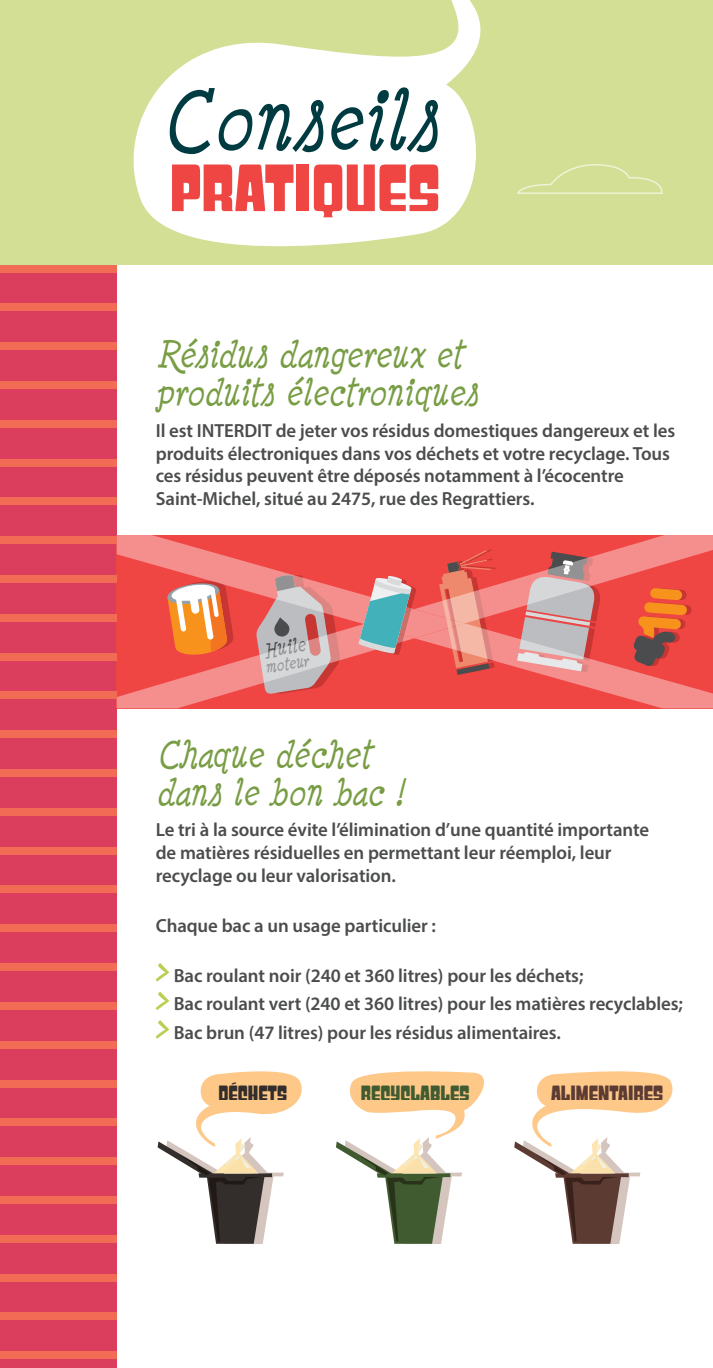
<style>
.page{position:relative;width:713px;height:1368px;background:#fff}
.page>*{position:absolute;margin:0;border:0;box-sizing:border-box;transform-origin:0 0}
.t1{font:italic 89.4px "Minya Nouvelle";color:#003b42}
.t2{font:58px "Gyparody Hv";color:#ef4644}
.t3{font:italic 40px/38px "Minya Nouvelle";letter-spacing:-.005em;color:#789d44}
.t4{font:italic 21.4px "Minya Nouvelle";color:#4b4c4d}
.t5{font:600 19px/22.8px "Myriad Pro";letter-spacing:-.005em;color:#4b4c4d}
.t6{font:18px "Gyparody Hv";color:#5c3b33}
.t7{font:18px "Gyparody Hv";color:#415b31}
.t8{font:18px "Gyparody Hv";color:#332d2b}
.t9{font:italic 17.4px "Minya Nouvelle";color:#4b4c4d}
</style>
<div class="page">
<div style="left:0;top:265px;width:117px;height:1103px;background:#da3e5c"></div>
<div style="left:0;top:0;width:713px;height:265px;background:#d4df96"></div>
<svg style="left:156px;top:963px;width:13px;height:19px"></svg>
<svg style="left:156px;top:991px;width:13px;height:19px"></svg>
<svg style="left:156px;top:1020px;width:13px;height:19px"></svg>
<svg style="left:133px;top:0;width:348px;height:247px;fill:#fff"></svg>
<svg style="left:517px;top:164px;width:146px;height:30px"></svg>
<svg style="left:158px;top:1071px;width:144px;height:173px"></svg>
<svg style="left:514px;top:1071px;width:159px;height:173px"></svg>
<svg style="left:336px;top:1071px;width:148px;height:173px"></svg>
<svg style="left:117px;top:535px;width:596px;height:173px;background:#e76c67"></svg>
<svg style="left:358px;top:549px;width:138px;height:126px;background:#d87470"></svg>
<div style="left:0;top:265px;width:117px;height:7px;background:#f26b54"></div>
<div style="left:0;top:303px;width:117px;height:8px;background:#f26b54"></div>
<div style="left:0;top:342px;width:117px;height:8px;background:#f26b54"></div>
<div style="left:0;top:381px;width:117px;height:8px;background:#f26b54"></div>
<div style="left:0;top:420px;width:117px;height:8px;background:#f26b54"></div>
<div style="left:0;top:459px;width:117px;height:7px;background:#f26b54"></div>
<div style="left:0;top:498px;width:117px;height:7px;background:#f26b54"></div>
<div style="left:0;top:536px;width:117px;height:8px;background:#f26b54"></div>
<div style="left:0;top:575px;width:117px;height:8px;background:#f26b54"></div>
<div style="left:0;top:614px;width:117px;height:8px;background:#f26b54"></div>
<div style="left:0;top:653px;width:117px;height:8px;background:#f26b54"></div>
<div style="left:0;top:692px;width:117px;height:7px;background:#f26b54"></div>
<div style="left:0;top:730px;width:117px;height:8px;background:#f26b54"></div>
<div style="left:0;top:769px;width:117px;height:8px;background:#f26b54"></div>
<div style="left:0;top:808px;width:117px;height:8px;background:#f26b54"></div>
<div style="left:0;top:847px;width:117px;height:8px;background:#f26b54"></div>
<div style="left:0;top:886px;width:117px;height:7px;background:#f26b54"></div>
<div style="left:0;top:924px;width:117px;height:8px;background:#f26b54"></div>
<div style="left:0;top:963px;width:117px;height:8px;background:#f26b54"></div>
<div style="left:0;top:1002px;width:117px;height:8px;background:#f26b54"></div>
<div style="left:0;top:1041px;width:117px;height:8px;background:#f26b54"></div>
<div style="left:0;top:1080px;width:117px;height:7px;background:#f26b54"></div>
<div style="left:0;top:1118px;width:117px;height:8px;background:#f26b54"></div>
<div style="left:0;top:1157px;width:117px;height:8px;background:#f26b54"></div>
<div style="left:0;top:1196px;width:117px;height:8px;background:#f26b54"></div>
<div style="left:0;top:1235px;width:117px;height:8px;background:#f26b54"></div>
<div style="left:0;top:1274px;width:117px;height:7px;background:#f26b54"></div>
<div style="left:0;top:1312px;width:117px;height:8px;background:#f26b54"></div>
<div style="left:0;top:1351px;width:117px;height:8px;background:#f26b54"></div>
<h1 class="t1" style="left:158px;top:68px;width:280px">Conseils</h1>
<h2 class="t2" style="left:170px;top:153px;width:272px">PRATIQUES</h2>
<h3 class="t3" style="left:156px;top:335px;width:323px">Résidus dangereux et produits électroniques</h3>
<p class="t5" style="left:156px;top:419px;width:521px">Il est INTERDIT de jeter vos résidus domestiques dangereux et les produits électroniques dans vos déchets et votre recyclage. Tous ces résidus peuvent être déposés notamment à l’écocentre Saint-Michel, situé au 2475, rue des Regrattiers.</p>
<p class="t4" style="left:262px;top:638px;width:44px;rotate:-9deg">Huile</p>
<p class="t9" style="left:264px;top:657px;width:45px;rotate:-9deg">moteur</p>
<h3 class="t3" style="left:156px;top:734px;width:249px">Chaque déchet dans le bon bac !</h3>
<p class="t5" style="left:156px;top:818px;width:495px">Le tri à la source évite l’élimination d’une quantité importante de matières résiduelles en permettant leur réemploi, leur recyclage ou leur valorisation.</p>
<p class="t5" style="left:156px;top:914px;width:282px">Chaque bac a un usage particulier :</p>
<p class="t5" style="left:174px;top:961px;width:511px;line-height:28.6px">Bac roulant noir (240 et 360 litres) pour les déchets;<br>Bac roulant vert (240 et 360 litres) pour les matières recyclables;<br>Bac brun (47 litres) pour les résidus alimentaires.</p>
<p class="t8" style="left:218px;top:1082px;width:70px">DÉCHETS</p>
<p class="t7" style="left:361px;top:1082px;width:110px">RECYCLABLES</p>
<p class="t6" style="left:551px;top:1082px;width:114px">ALIMENTAIRES</p>
</div>
